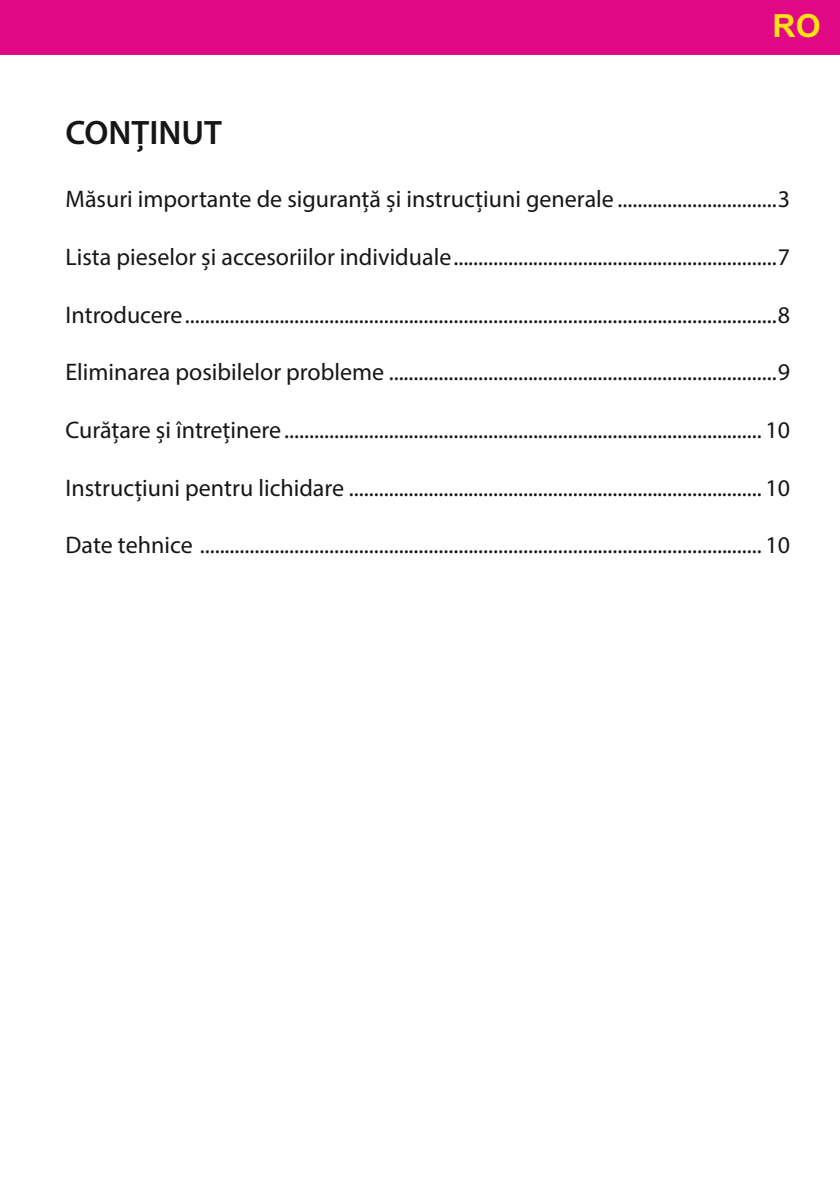
<style>
.page{position:relative;width:840px;height:1191px;background:#fff}
.page>*{position:absolute;margin:0;border:0;box-sizing:border-box;transform-origin:0 0}
.t1{font:600 34px "Myriad Pro";color:#151616}
.t2{font:700 32px "Arial";color:#fbe116}
.t3{font:24px "Myriad Pro";color:#151616}
</style>
<div class="page">
<div style="left:0;top:0;width:839px;height:54px;background:#e10886"></div>
<h2 class="t2" style="left:772px;top:14px;width:49px">RO</h2>
<h1 class="t1" style="left:65px;top:118px;width:158px">CONȚINUT</h1>
<p class="t3" style="left:65px;top:189px;width:726px">Măsuri importante de siguranță și instrucțiuni generale ................................3</p>
<p class="t3" style="left:65px;top:247px;width:726px">Lista pieselor și accesoriilor individuale.................................................................7</p>
<p class="t3" style="left:65px;top:305px;width:726px">Introducere.......................................................................................................................8</p>
<p class="t3" style="left:65px;top:362px;width:726px">Eliminarea posibilelor probleme ..............................................................................9</p>
<p class="t3" style="left:65px;top:420px;width:726px">Curățare și întreținere ................................................................................................ 10</p>
<p class="t3" style="left:65px;top:477px;width:726px">Instrucțiuni pentru lichidare ................................................................................... 10</p>
<p class="t3" style="left:65px;top:535px;width:726px">Date tehnice ................................................................................................................. 10</p>
</div>
